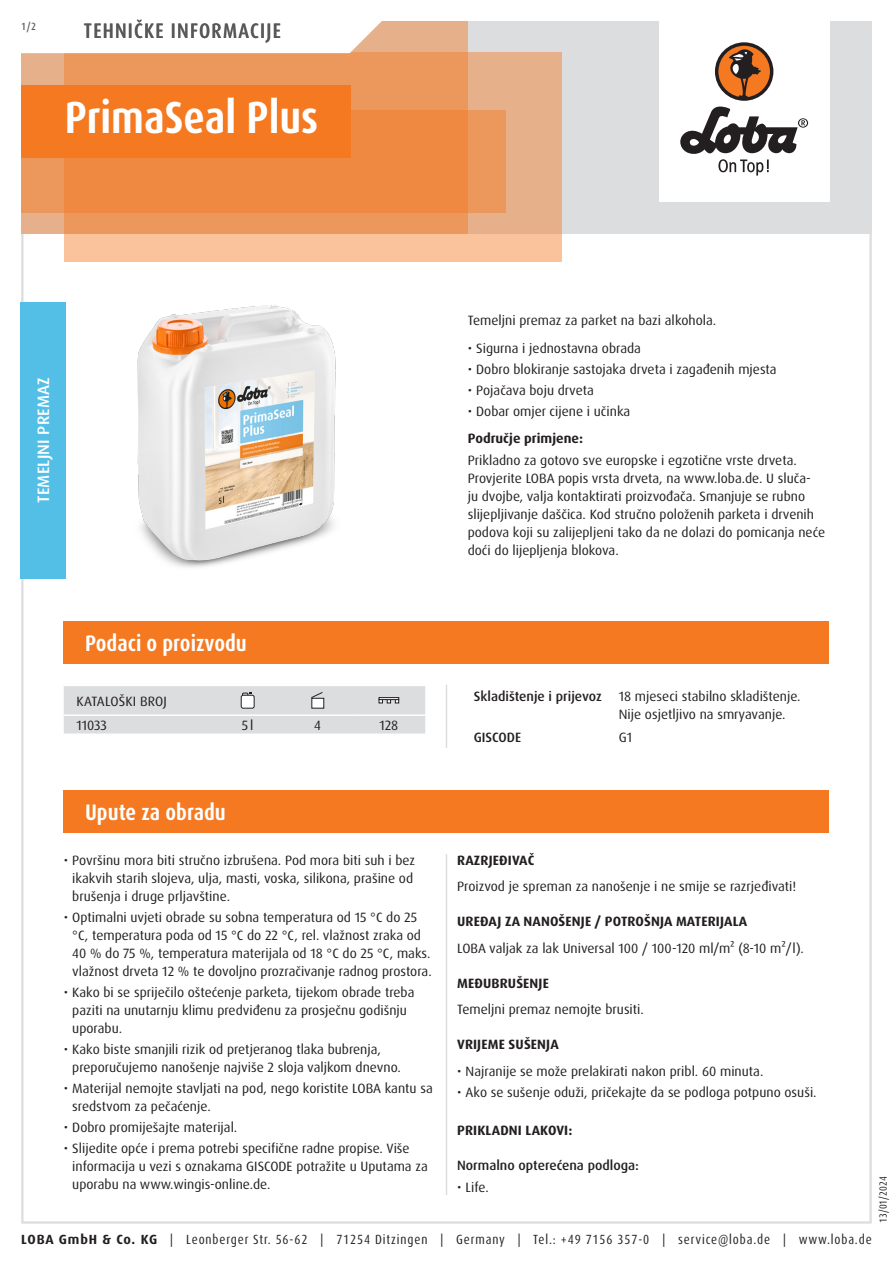
<style>
.page{position:relative;width:893px;height:1263px;background:#fff}
.page>*{position:absolute;margin:0;border:0;box-sizing:border-box;transform-origin:0 0}
.Produktname_weiss{font:700 condensed 45px "Dax Pro";color:#fff}
.Abschnitt{font:700 condensed 22.5px "Dax Pro";color:#fff}
.TI{font:500 condensed 21px "Dax Pro";letter-spacing:.06em;color:#57585a}
.Produktart_Grundierung{font:500 16.5px "Dax Pro";letter-spacing:.01em;color:#fff}
.Text{font:13.5px/18px "Dax Pro";color:#231f20}
.Text_Bold{font:700 13.5px "Dax Pro";letter-spacing:.01em;color:#231f20}
.Text_ohne_Silbentrennung{font:13.5px "Dax Pro";color:#231f20}
.Text_Medium{font:500 13.5px "Dax Pro";color:#231f20}
.Text_Großbuchstaben{font:13.5px "Dax Pro";letter-spacing:.01em;color:#231f20}
.Text_zentriert{font:13.5px "Dax Pro";color:#231f20}
.t1{font:condensed 13.35px "Dax Pro";letter-spacing:.065em;color:#231f20}
.t2{font:condensed 10.5px "Dax Pro";color:#231f20}
.t3{font:500 condensed 10.5px "Dax Pro";color:#57585a}
.s1{font-weight:700;font-stretch:normal}
</style>
<div class="page">
<hr style="left:446px;top:854px;width:1px;height:341px;background:#dcdddf">
<div style="left:64px;top:790px;width:765px;height:43px;background:#f47921"></div>
<hr style="left:446px;top:685px;width:1px;height:63px;background:#dcdddf">
<svg style="left:64px;top:686px;width:361px;height:48px"></svg>
<div style="left:379px;top:697px;width:20px;height:3px;border:1px solid #231f20"></div>
<div style="left:64px;top:621px;width:765px;height:42px;background:#f47921"></div>
<img style="left:137px;top:305px;width:199px;height:263px">
<div style="left:20px;top:302px;width:46px;height:276px;background:#53bfe6"></div>
<div style="left:21px;top:21px;width:851px;height:213px;background:#dcdddf"></div>
<div style="left:659px;top:0;width:170px;height:202px;background:#fff"></div>
<svg style="left:680px;top:106px;width:128px;height:70px"></svg>
<div style="left:715px;top:42px;width:58px;height:59px;background:#231f20;border-radius:50%"></div>
<svg style="left:718px;top:45px;width:52px;height:52px"></svg>
<div style="left:64px;top:52px;width:497px;height:209px;background:linear-gradient(to right,#fec79f,#efb992)"></div>
<div style="left:21px;top:111px;width:485px;height:102px;background:#ec975b"></div>
<svg style="left:21px;top:21px;width:447px;height:213px"></svg>
<svg style="left:21px;top:21px;width:411px;height:34px"></svg>
<div style="left:21px;top:85px;width:330px;height:72px;background:#f47921"></div>
<p class="t3" style="left:21px;top:19px;width:16px">1/2</p>
<p class="TI" style="left:84px;top:17px;width:198px">TEHNIČKE INFORMACIJE</p>
<p class="Produktname_weiss" style="left:65px;top:89px;width:255px">PrimaSeal Plus</p>
<p class="Produktart_Grundierung" style="left:33px;top:503px;width:127px;rotate:-90deg">TEMELJNI PREMAZ</p>
<p class="Text" style="left:468px;top:312px;width:250px">Temeljni premaz za parket na bazi alkohola.</p>
<p class="Text" style="left:468px;top:339px;width:175px">• Sigurna i jednostavna obrada</p>
<p class="Text" style="left:468px;top:360px;width:310px">• Dobro blokiranje sastojaka drveta i zagađenih mjesta</p>
<p class="Text" style="left:468px;top:381px;width:128px">• Pojačava boju drveta</p>
<p class="Text" style="left:468px;top:402px;width:164px">• Dobar omjer cijene i učinka</p>
<p class="Text_Bold" style="left:468px;top:430px;width:117px">Područje primjene:</p>
<p class="Text" style="left:468px;top:451px;width:359px">Prikladno za gotovo sve europske i egzotične vrste drveta.<br>Provjerite LOBA popis vrsta drveta, na www.loba.de. U sluča-<br>ju dvojbe, valja kontaktirati proizvođača. Smanjuje se rubno slijepljivanje daščica. Kod stručno položenih parketa i drvenih podova koji su zalijepljeni tako da ne dolazi do pomicanja neće doći do lijepljenja blokova.</p>
<p class="Abschnitt" style="left:85px;top:629px;width:163px">Podaci o proizvodu</p>
<p class="Text_Großbuchstaben" style="left:77px;top:692px;width:92px">KATALOŠKI BROJ</p>
<p class="Text" style="left:77px;top:716px;width:32px">11033</p>
<p class="Text_zentriert" style="left:242px;top:717px;width:13px">5l</p>
<p class="Text_zentriert" style="left:314px;top:717px;width:8px">4</p>
<p class="Text_zentriert" style="left:379px;top:717px;width:20px">128</p>
<p class="Abschnitt" style="left:85px;top:798px;width:142px">Upute za obradu</p>
<p class="Text" style="left:72px;top:851px;width:344px;text-indent:-9px">• Površinu mora biti stručno izbrušena. Pod mora biti suh i bez ikakvih starih slojeva, ulja, masti, voska, silikona, prašine od brušenja i druge prljavštine.</p>
<p class="Text" style="left:72px;top:908px;width:361px;text-indent:-9px">• Optimalni uvjeti obrade su sobna temperatura od 15 °C do 25 °C, temperatura poda od 15 °C do 22 °C, rel. vlažnost zraka od 40 % do 75 %, temperatura materijala od 18 °C do 25 °C, maks. vlažnost drveta 12 % te dovoljno prozračivanje radnog prostora.</p>
<p class="Text" style="left:72px;top:983px;width:344px;text-indent:-9px">• Kako bi se spriječilo oštećenje parketa, tijekom obrade treba paziti na unutarnju klimu predviđenu za prosječnu godišnju uporabu.</p>
<p class="Text" style="left:72px;top:1040px;width:330px;text-indent:-9px">• Kako biste smanjili rizik od pretjeranog tlaka bubrenja, preporučujemo nanošenje najviše 2 sloja valjkom dnevno.</p>
<p class="Text" style="left:72px;top:1079px;width:362px;text-indent:-9px">• Materijal nemojte stavljati na pod, nego koristite LOBA kantu sa sredstvom za pečaćenje.</p>
<p class="Text" style="left:64px;top:1118px;width:175px">• Dobro promiješajte materijal.</p>
<p class="Text" style="left:72px;top:1139px;width:357px;text-indent:-9px">• Slijedite opće i prema potrebi specifične radne propise. Više informacija u vezi s oznakama GISCODE potražite u Uputama za uporabu na www.wingis-online.de.</p>
<p class="Text_Medium" style="left:474px;top:688px;width:130px">Skladištenje i prijevoz</p>
<p class="Text_ohne_Silbentrennung" style="left:619px;top:688px;width:183px">18 mjeseci stabilno skladištenje.</p>
<p class="Text_ohne_Silbentrennung" style="left:619px;top:706px;width:168px">Nije osjetljivo na smryavanje.</p>
<p class="Text_Medium" style="left:474px;top:728px;width:49px">GISCODE</p>
<p class="Text_ohne_Silbentrennung" style="left:619px;top:728px;width:15px">G1</p>
<p class="Text_Bold" style="left:457px;top:851px;width:79px">RAZRJEĐIVAČ</p>
<p class="Text" style="left:457px;top:878px;width:341px">Proizvod je spreman za nanošenje i ne smije se razrjeđivati!</p>
<p class="Text_Bold" style="left:457px;top:913px;width:292px">UREĐAJ ZA NANOŠENJE / POTROŠNJA MATERIJALA</p>
<p class="Text" style="left:457px;top:939px;width:348px">LOBA valjak za lak Universal 100 / 100-120 ml/m² (8-10 m²/l).</p>
<p class="Text_Bold" style="left:457px;top:974px;width:93px">MEĐUBRUŠENJE</p>
<p class="Text" style="left:457px;top:1001px;width:188px">Temeljni premaz nemojte brusiti.</p>
<p class="Text_Bold" style="left:457px;top:1036px;width:103px">VRIJEME SUŠENJA</p>
<p class="Text" style="left:457px;top:1062px;width:308px">• Najranije se može prelakirati nakon pribl. 60 minuta.</p>
<p class="Text" style="left:457px;top:1083px;width:361px">• Ako se sušenje oduži, pričekajte da se podloga potpuno osuši.</p>
<p class="Text_Bold" style="left:457px;top:1121px;width:117px">PRIKLADNI LAKOVI:</p>
<p class="Text_Medium" style="left:457px;top:1156px;width:183px">Normalno opterećena podloga:</p>
<p class="Text" style="left:457px;top:1178px;width:33px">• Life.</p>
<p class="t2" style="left:876px;top:1222px;width:48px;rotate:-90deg">13/01/2024</p>
<p class="t1" style="left:21px;top:1230px;width:852px"><span class="s1">LOBA GmbH &amp; Co. KG</span> | Leonberger Str. 56-62 | 71254 Ditzingen | Germany | Tel.: +49 7156 357-0 | service@loba.de | www.loba.de</p>
</div>
